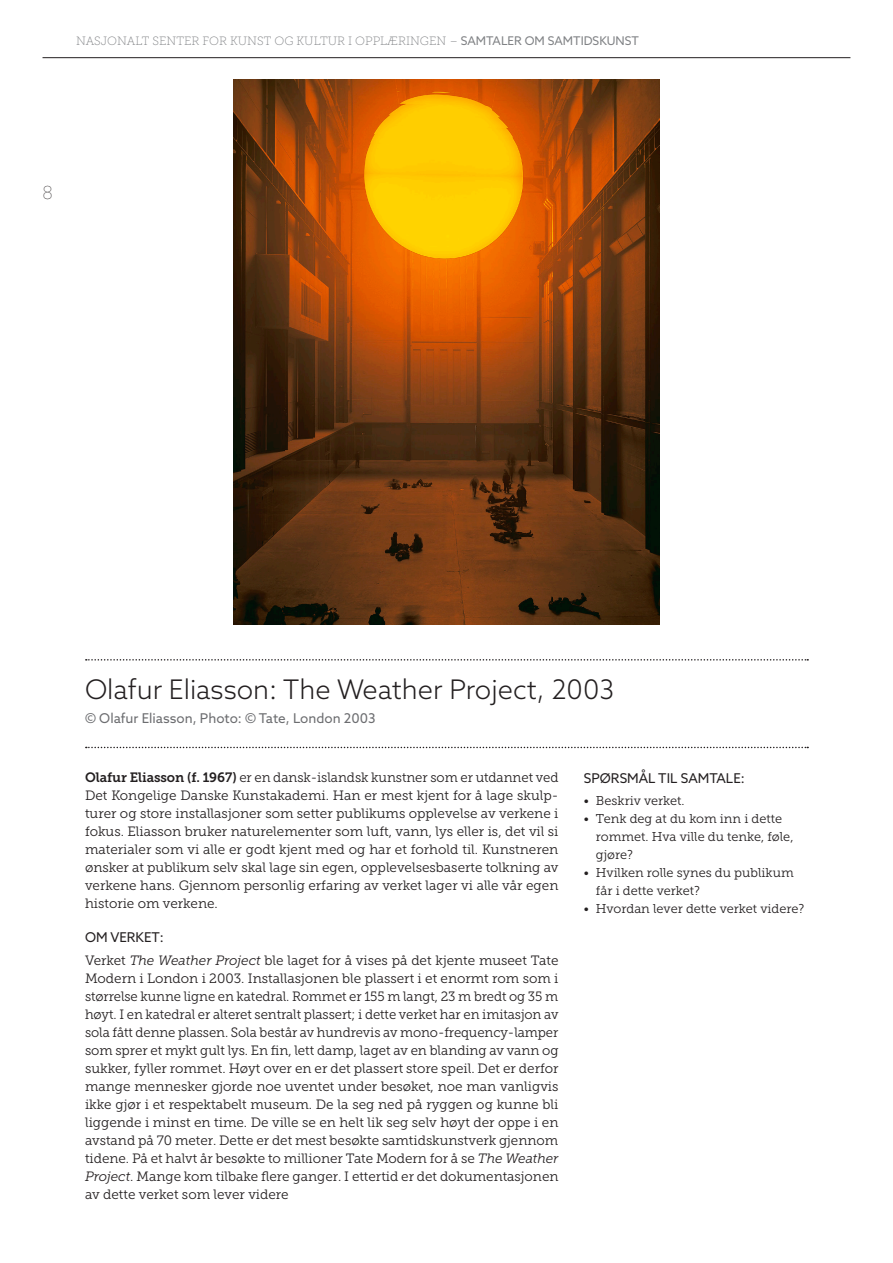
<style>
.page{position:relative;width:893px;height:1263px;background:#fff}
.page>*{position:absolute;margin:0;border:0;box-sizing:border-box;transform-origin:0 0}
.Kunster_tittel{font:300 27px "Azo Sans";color:#231f20}
.t1{font:100 18px "Azo Sans";color:#231f20}
.Brødtekst{font:13.5px/18px "Museo Slab 300";color:#231f20;text-align:justify}
.Undertekst{font:13.5px "Azo Sans";color:#6c6d70}
.Mellomtittel{font:13.5px "Azo Sans";color:#231f20}
.Brødtekst-2{font:12.75px/18px "Museo Slab 300";color:#231f20}
.t2{font:12px "Museo Slab 100";color:#808285}
.s1{font-family:"Azo Sans"}
.s2{font-family:"Museo Slab 700"}
.s3{font-style:italic}
</style>
<div class="page">
<hr style="left:43px;top:57px;width:807px;height:1px;background:#231f20">
<img style="left:233px;top:79px;width:427px;height:545px">
<svg style="left:86px;top:747px;width:722px;height:1px"></svg>
<svg style="left:86px;top:659px;width:722px;height:1px"></svg>
<p class="t2" style="left:76px;top:35px;width:564px">NASJONALT SENTER FOR KUNST OG KULTUR I OPPLÆRINGEN – <span class="s1">SAMTALER OM SAMTIDSKUNST</span></p>
<h2 class="t1" style="left:43px;top:181px;width:12px">8</h2>
<p class="Kunster_tittel" style="left:85px;top:671px;width:530px">Olafur Eliasson: The Weather Project, 2003</p>
<p class="Undertekst" style="left:85px;top:710px;width:292px">© Olafur Eliasson, Photo: © Tate, London 2003</p>
<p class="Brødtekst" style="left:85px;top:768px;width:475px"><span class="s2">Olafur Eliasson (f. 1967)</span> er en dansk-islandsk kunstner som er utdannet ved Det Kongelige Danske Kunstakademi. Han er mest kjent for å lage skulp&shy;turer og store installasjoner som setter publikums opplevelse av verkene i fokus. Eliasson bruker naturelementer som luft, vann, lys eller is, det vil si materialer som vi alle er godt kjent med og har et forhold til. Kunstneren ønsker at publikum selv skal lage sin egen, opplevelsesbaserte tolkning av verkene hans. Gjennom personlig erfaring av verket lager vi alle vår egen historie om verkene.</p>
<p class="Mellomtittel" style="left:85px;top:928px;width:80px">OM VERKET:</p>
<p class="Brødtekst" style="left:85px;top:951px;width:475px">Verket <span class="s3">The Weather Project</span> ble laget for å vises på det kjente museet Tate Modern i London i 2003. Installasjonen ble plassert i et enormt rom som i størrelse kunne ligne en katedral. Rommet er 155 m langt, 23 m bredt og 35 m høyt. I en katedral er alteret sentralt plassert; i dette verket har en imitasjon av sola fått denne plassen. Sola består av hundrevis av mono-frequency-lamper som sprer et mykt gult lys. En fin, lett damp, laget av en blanding av vann og sukker, fyller rommet. Høyt over en er det plassert store speil. Det er derfor mange mennesker gjorde noe uventet under besøket, noe man vanligvis ikke gjør i et respektabelt museum. De la seg ned på ryggen og kunne bli liggende i minst en time. De ville se en helt lik seg selv høyt der oppe i en avstand på 70 meter. Dette er det mest besøkte samtidskunstverk gjennom tidene. På et halvt år besøkte to millioner Tate Modern for å se <span class="s3">The Weather Project</span>. Mange kom tilbake flere ganger. I ettertid er det dokumentasjonen av dette verket som lever videre</p>
<p class="Mellomtittel" style="left:584px;top:769px;width:162px">SPØRSMÅL TIL SAMTALE:</p>
<p class="Brødtekst-2" style="left:584px;top:791px;width:102px">• Beskriv verket.</p>
<p class="Brødtekst-2" style="left:596px;top:809px;width:199px;text-indent:-12px">• Tenk deg at du kom inn i dette rommet. Hva ville du tenke, føle, gjøre?</p>
<p class="Brødtekst-2" style="left:596px;top:863px;width:199px;text-indent:-12px">• Hvilken rolle synes du publikum får i dette verket?</p>
<p class="Brødtekst-2" style="left:584px;top:899px;width:222px">• Hvordan lever dette verket videre?</p>
</div>
